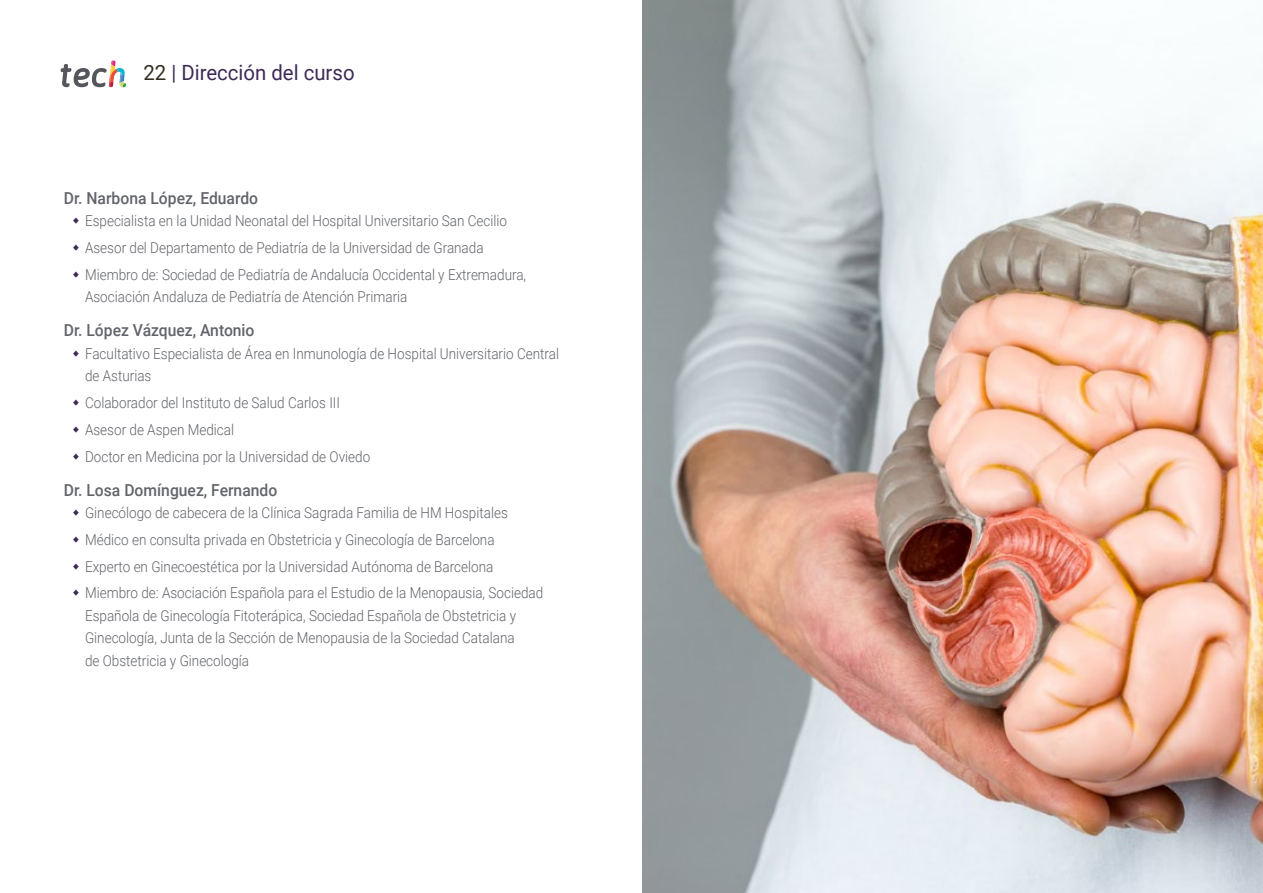
<style>
.page{position:relative;width:1263px;height:893px;background:#fff}
.page>*{position:absolute;margin:0;border:0;box-sizing:border-box;transform-origin:0 0}
.t1{font:21px "Roboto";color:#3e2b56}
.t2{font:500 16.5px "Roboto";color:#61646a;scale:.95 1}
.t3{font:300 15px/26.7px "Roboto";color:#61646a;scale:.9 1}
.s1{color:#312e20}
</style>
<div class="page">
<svg style="left:61px;top:61px;width:65px;height:27px"></svg>
<img style="left:642px;top:0;width:621px;height:893px">
<h1 class="t1" style="left:144px;top:57px;width:213px"><span class="s1">22</span> | Dirección del curso</h1>
<p class="t2" style="left:64px;top:186px;width:206px">Dr. Narbona López, Eduardo</p>
<p class="t3" style="left:85px;top:207px;width:492px">Especialista en la Unidad Neonatal del Hospital Universitario San Cecilio<br>Asesor del Departamento de Pediatría de la Universidad de Granada<br>Miembro de: Sociedad de Pediatría de Andalucía Occidental y Extremadura,</p>
<p class="t3" style="left:85px;top:283px;width:360px">Asociación Andaluza de Pediatría de Atención Primaria</p>
<p class="t2" style="left:64px;top:319px;width:202px">Dr. López Vázquez, Antonio</p>
<p class="t3" style="left:85px;top:342px;width:528px;line-height:22.5px">Facultativo Especialista de Área en Inmunología de Hospital Universitario Central de Asturias</p>
<p class="t3" style="left:85px;top:389px;width:318px">Colaborador del Instituto de Salud Carlos III<br>Asesor de Aspen Medical<br>Doctor en Medicina por la Universidad de Oviedo</p>
<p class="t2" style="left:64px;top:478px;width:226px">Dr. Losa Domínguez, Fernando</p>
<p class="t3" style="left:85px;top:499px;width:511px">Ginecólogo de cabecera de la Clínica Sagrada Familia de HM Hospitales Médico en consulta privada en Obstetricia y Ginecología de Barcelona Experto en Ginecoestética por la Universidad Autónoma de Barcelona Miembro de: Asociación Española para el Estudio de la Menopausia, Sociedad</p>
<p class="t3" style="left:85px;top:604px;width:481px;line-height:22.5px;text-align:justify">Española de Ginecología Fitoterápica, Sociedad Española de Obstetricia y Ginecología, Junta de la Sección de Menopausia de la Sociedad Catalana de Obstetricia y Ginecología</p>
</div>
